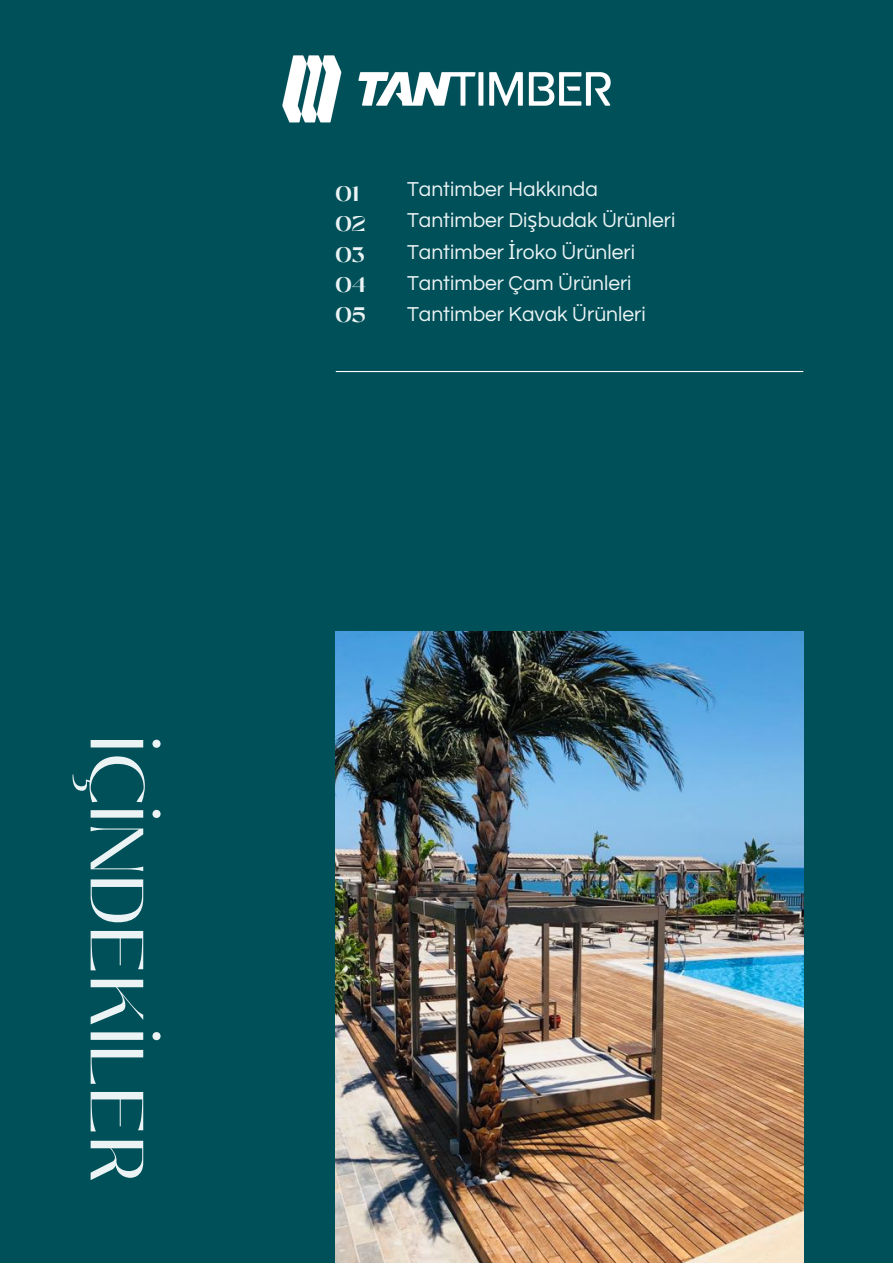
<style>
.page{position:relative;width:893px;height:1264px;background:#fff}
.page>*{position:absolute;margin:0;border:0;box-sizing:border-box;transform-origin:0 0}
.t1{font:75px "Black Mango";color:#ebf3f4}
.t2{font:21px/31.5px "Questrial";color:#ebf3f4}
.t3{font:700 21px/30.3px "Black Mango";color:#ebf3f4}
.s1{font-family:"Noto Sans"}
</style>
<div class="page">
<div style="left:0;top:0;width:892px;height:1262px;background:#005059"></div>
<img style="left:335px;top:631px;width:468px;height:631px">
<hr style="left:336px;top:371px;width:466px;height:1px;background:#fff">
<img style="left:282px;top:55px;width:329px;height:68px">
<h1 class="t1" style="left:173px;top:734px;width:450px;rotate:90deg">İÇİNDEKİLER</h1>
<p class="t3" style="left:335px;top:179px;width:32px">01<br>02<br>03<br>04<br>05</p>
<p class="t2" style="left:407px;top:173px;width:270px">Tantimber Hakkında<br>Tantimber Di<span class="s1">ş</span>budak Ürünleri<br>Tantimber <span class="s1">İ</span>roko Ürünleri<br>Tantimber Çam Ürünleri<br>Tantimber Kavak Ürünleri</p>
</div>
